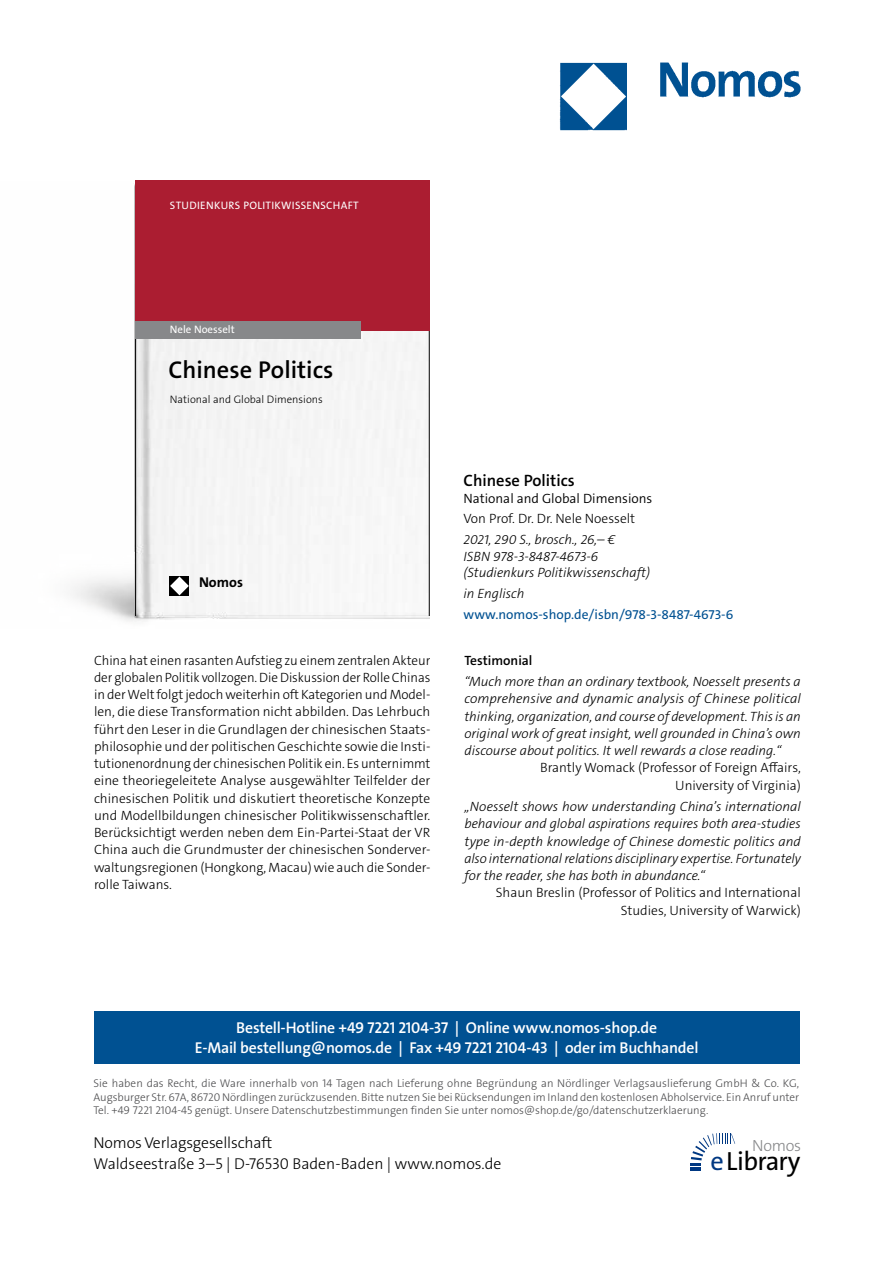
<style>
.page{position:relative;width:893px;height:1263px;background:#fff}
.page>*{position:absolute;margin:0;border:0;box-sizing:border-box;transform-origin:0 0}
.t1{font:26.4px "The Sans Os F";letter-spacing:-.03em;color:#000}
.t2{font:600 24.45px "The Sans Os F";color:#000}
.t3{font:600 16.5px "The Sans C5";color:#000}
.t4{font:300 16.2px "The Sans Os F";letter-spacing:-.02em;color:#87888a}
.t5{font:600 15.75px/21px "The Sans Os F";letter-spacing:-.01em;color:#fff;text-align:center}
.t6{font:300 15.75px/21px "The Sans Os F";color:#000}
.t7{font:700 14.25px "The Sans Os F";color:#000}
.t8{font:300 13.5px/17.2px "The Sans C5";color:#000;text-align:right}
.t9{font:italic 300 13.5px/17.2px "The Sans C5";color:#000;text-align:justify}
.t10{font:13.5px "The Sans C5";color:#005192}
.t11{font:300 13.5px "The Sans C5";color:#000}
.t12{font:600 13.5px "The Sans C5";color:#000}
.t13{font:300 11.25px/13.5px "The Sans Os F";color:#4b4b4d;text-align:justify}
.t14{font:10.8px "The Sans Os F";letter-spacing:.03em;color:#fff}
.t15{font:300 10.8px "The Sans Os F";color:#000}
.t16{font:10.8px "The Sans Os F";color:#fff}
.s1{color:#003882}
</style>
<div class="page">
<img style="left:559px;top:62px;width:242px;height:69px">
<div style="left:94px;top:1011px;width:705px;height:52px;background:#005192"></div>
<svg style="left:690px;top:1133px;width:45px;height:38px"></svg>
<img style="left:72px;top:184px;width:357px;height:438px">
<div style="left:135px;top:330px;width:295px;height:286px;background:#f5f5f5"></div>
<div style="left:135px;top:180px;width:295px;height:150px;background:#ab1d31"></div>
<div style="left:135px;top:321px;width:225px;height:18px;background:#87888a"></div>
<svg style="left:170px;top:576px;width:19px;height:19px"></svg>
<p class="t14" style="left:170px;top:201px;width:190px">STUDIENKURS POLITIKWISSENSCHAFT</p>
<p class="t16" style="left:170px;top:326px;width:66px">Nele Noesselt</p>
<h2 class="t2" style="left:168px;top:354px;width:167px">Chinese Politics</h2>
<p class="t15" style="left:170px;top:392px;width:154px">National and Global Dimensions</p>
<p class="t7" style="left:199px;top:573px;width:46px">Nomos</p>
<p class="t3" style="left:463px;top:470px;width:113px">Chinese Politics</p>
<p class="t11" style="left:463px;top:489px;width:190px">National and Global Dimensions</p>
<p class="t8" style="left:463px;top:510px;width:173px">Von Prof. Dr. Dr. Nele Noesselt</p>
<p class="t9" style="left:463px;top:531px;width:188px;line-height:16.5px;text-align:left">2021, 290 S., brosch., 26,– €<br>ISBN 978-3-8487-4673-6 (Studienkurs Politikwissenschaft)</p>
<p class="t9" style="left:463px;top:585px;width:63px">in Englisch</p>
<p class="t10" style="left:463px;top:605px;width:271px">www.nomos-shop.de/isbn/978-3-8487-4673-6</p>
<p class="t8" style="left:94px;top:651px;width:338px;text-align:justify">China hat einen rasanten Aufstieg zu einem zentralen Akteur der globalen Politik vollzogen. Die Diskussion der Rolle Chinas in der Welt folgt jedoch weiterhin oft Kategorien und Model&shy;len, die diese Transformation nicht abbilden. Das Lehrbuch führt den Leser in die Grundlagen der chinesischen Staats&shy;philosophie und der politischen Geschichte sowie die Insti&shy;tutionenordnung der chinesischen Politik ein. Es unternimmt eine theoriegeleitete Analyse ausgewählter Teilfelder der chinesischen Politik und diskutiert theoretische Konzepte und Modellbildungen chinesischer Politikwissenschaftler.<br>Berücksichtigt werden neben dem Ein-Partei-Staat der VR China auch die Grundmuster der chinesischen Sonderver&shy;waltungsregionen (Hongkong, Macau) wie auch die Sonder&shy;rolle Taiwans.</p>
<p class="t12" style="left:464px;top:651px;width:70px">Testimonial</p>
<p class="t9" style="left:464px;top:673px;width:338px">“Much more than an ordinary textbook, Noesselt presents a comprehensive and dynamic analysis of Chinese political thinking, organization, and course of development. This is an original work of great insight, well grounded in China’s own discourse about politics. It well rewards a close reading.“</p>
<p class="t8" style="left:540px;top:759px;width:262px">Brantly Womack (Professor of Foreign Affairs,<br>University of Virginia)</p>
<p class="t9" style="left:464px;top:798px;width:338px">„Noesselt shows how understanding China’s international behaviour and global aspirations requires both area-studies type in-depth knowledge of Chinese domestic politics and also international relations disciplinary expertise. Fortunately for the reader, she has both in abundance.“</p>
<p class="t8" style="left:496px;top:884px;width:307px">Shaun Breslin (Professor of Politics and International<br>Studies, University of Warwick)</p>
<p class="t5" style="left:195px;top:1017px;width:505px">Bestell-Hotline +49 7221 2104-37 | Online www.nomos-shop.de<br>E-Mail bestellung@nomos.de | Fax +49 7221 2104-43 | oder im Buchhandel</p>
<p class="t13" style="left:94px;top:1077px;width:707px">Sie haben das Recht, die Ware innerhalb von 14 Tagen nach Lieferung ohne Begründung an Nördlinger Verlagsauslieferung GmbH &amp; Co. KG, Augsburger Str. 67A, 86720 Nördlingen zurückzusenden. Bitte nutzen Sie bei Rücksendungen im Inland den kostenlosen Abholservice. Ein Anruf unter Tel. +49 7221 2104-45 genügt. Unsere Datenschutzbestimmungen finden Sie unter nomos@shop.de/go/datenschutzerklaerung.</p>
<p class="t6" style="left:94px;top:1133px;width:409px">Nomos Verlagsgesellschaft<br>Waldseestraße 3–5 | D-76530 Baden-Baden | www.nomos.de</p>
<p class="t4" style="left:752px;top:1135px;width:51px">Nomos</p>
<h1 class="t1" style="left:710px;top:1151px;width:91px"><span class="s1">e</span>Library</h1>
</div>
